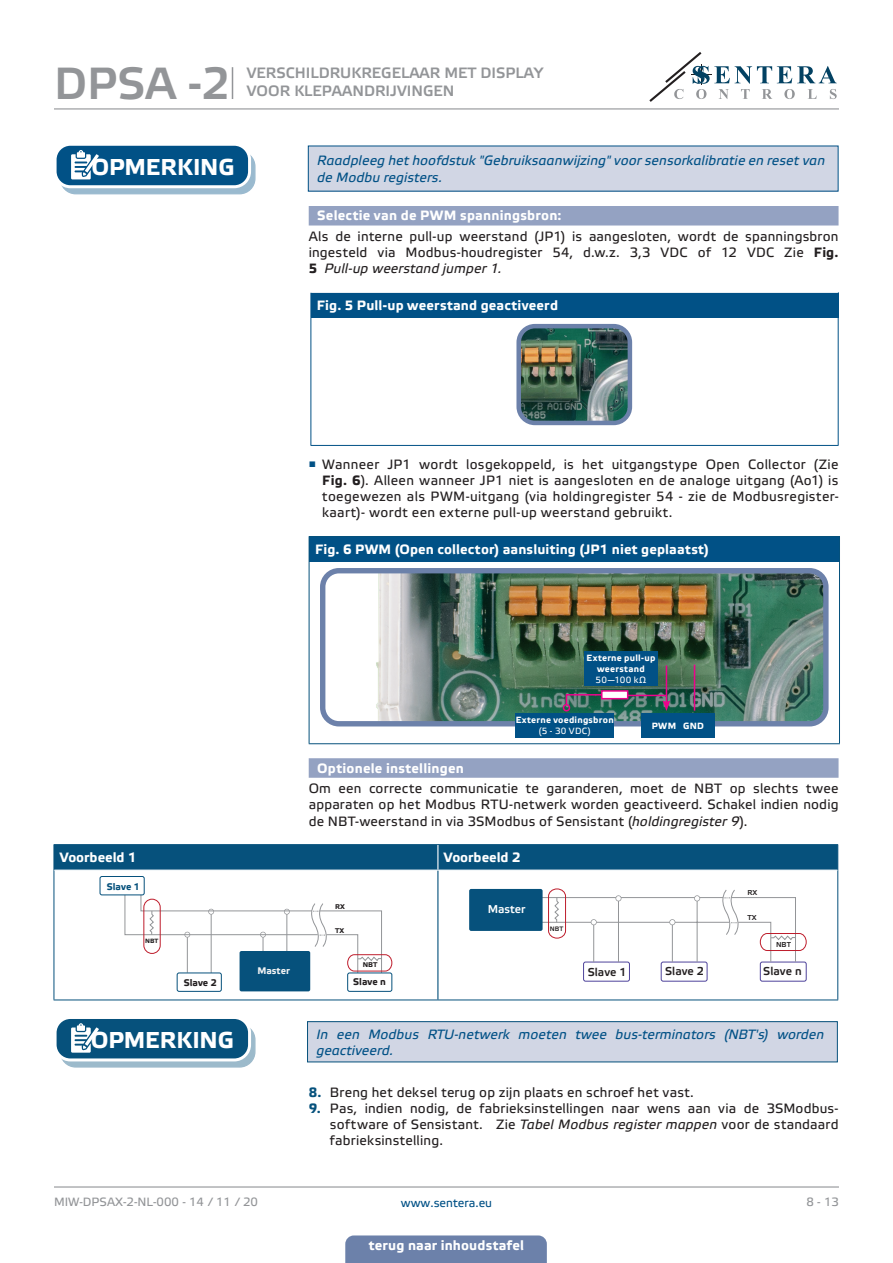
<style>
.page{position:relative;width:893px;height:1263px;background:#fff}
.page>*{position:absolute;margin:0;border:0;box-sizing:border-box;transform-origin:0 0}
.t1{font:45px "Etelka Medium Pro";color:#939598}
.t2{font:700 22.95px "Etelka Text Pro";letter-spacing:-.005em;color:#fff}
.t3{font:15px "Etelka Medium Pro";color:#939598}
.body{font:13.5px/16.2px "Etelka Text Pro";letter-spacing:.015em;color:#231f20;text-align:justify}
.attention{font:italic 13.5px/16.2px "Etelka Text Pro";letter-spacing:.01em;color:#015186}
.table_text{font:700 13.5px "Etelka Text Pro";letter-spacing:.01em;color:#fff}
.Number-roman{font:700 13.5px "Etelka Text Pro";letter-spacing:.015em;color:#fff}
.head-table{font:700 13.5px "Etelka Text Pro";color:#fff}
.t4{font:12px "Etelka Text Pro";color:#939598}
.t5{font:12px "Etelka Text Pro";color:#015186}
.t6{font:11.4px "Etelka Medium Pro";color:#231f20}
.t7{font:11.4px "Etelka Medium Pro";color:#fff}
.t8{font:700 9.6px "Etelka Text Pro";color:#231f20}
.t9{font:700 9.6px "Etelka Text Pro";color:#f2f3f4}
.t10{font:700 9.6px "Etelka Text Pro";color:#06517c}
.table_text-2{font:700 9px/10.8px "Etelka Text Pro";letter-spacing:.03em;color:#fff;text-align:center}
.table_text-3{font:9px "Etelka Text Pro";letter-spacing:.03em;color:#fff}
.t11{font:7.2px "Etelka Medium Pro";color:#231f20}
.t12{font:700 6.9px "Etelka Text Pro";color:#231f20}
.t13{font:6.45px "Etelka Medium Pro";color:#231f20}
.t14{font:700 6.15px "Etelka Text Pro";color:#231f20}
.s1{font-weight:700}
.s2{font-style:italic}
.s3{font-weight:400}
.s4{font-weight:700;color:#06517c}
</style>
<div class="page">
<hr style="left:54px;top:108px;width:785px;height:1px;background:#939598">
<hr style="left:54px;top:1186px;width:785px;height:1px;background:#939598">
<svg style="left:649px;top:52px;width:188px;height:50px"></svg>
<div style="left:345px;top:1235px;width:202px;height:28px;background:#6c81aa"></div>
<div style="left:309px;top:206px;width:529px;height:19px;background:#94a2c2"></div>
<div style="left:309px;top:758px;width:529px;height:20px;background:#94a2c2"></div>
<div style="left:60px;top:151px;width:195px;height:43px;background:linear-gradient(to right,#9abacf,#9bbbd0);border-radius:15px"></div>
<div style="left:60px;top:151px;width:196px;height:43px;border:1px solid #015186;border-radius:15px"></div>
<div style="left:55px;top:144px;width:195px;height:43px;background:#015186;border-radius:15px"></div>
<div style="left:54px;top:143px;width:197px;height:45px;border:3px solid #fff;border-radius:15px"></div>
<svg style="left:71px;top:150px;width:33px;height:38px"></svg>
<div style="left:308px;top:146px;width:530px;height:45px;background:#d1d6e4"></div>
<div style="left:311px;top:292px;width:527px;height:26px;background:#015186"></div>
<hr style="left:310px;top:292px;width:528px;height:1px;background:#fff">
<svg style="left:310px;top:293px;width:1px;height:25px"></svg>
<svg style="left:838px;top:293px;width:1px;height:25px"></svg>
<hr style="left:310px;top:318px;width:1px;height:127px;background:#015186">
<hr style="left:838px;top:318px;width:1px;height:127px;background:#015186">
<hr style="left:310px;top:445px;width:528px;height:1px;background:#015186">
<img style="left:521px;top:329px;width:106px;height:91px">
<div style="left:516px;top:324px;width:116px;height:101px;border:4px solid #6c81aa;border-radius:16px"></div>
<div style="left:309px;top:536px;width:530px;height:26px;background:#015186"></div>
<hr style="left:309px;top:536px;width:531px;height:1px;background:#06517c">
<svg style="left:839px;top:537px;width:1px;height:25px"></svg>
<hr style="left:309px;top:562px;width:1px;height:181px;background:#06517c">
<hr style="left:839px;top:562px;width:1px;height:181px;background:#06517c">
<hr style="left:309px;top:743px;width:531px;height:1px;background:#06517c">
<img style="left:326px;top:574px;width:497px;height:146px">
<div style="left:320px;top:568px;width:509px;height:158px;border:5px solid #6c81aa;border-radius:16px"></div>
<hr style="left:666px;top:665px;width:1px;height:38px;background:#ed028c">
<svg style="left:663px;top:700px;width:7px;height:11px"></svg>
<hr style="left:694px;top:665px;width:1px;height:46px;background:#ed028c">
<div style="left:641px;top:713px;width:74px;height:25px;background:#015186"></div>
<div style="left:515px;top:713px;width:99px;height:25px;background:#015186"></div>
<svg style="left:565px;top:693px;width:41px;height:13px"></svg>
<div style="left:563px;top:704px;width:7px;height:7px;border:2px solid #ed028c;border-radius:50%"></div>
<div style="left:601px;top:690px;width:27px;height:9px;background:#fff;border:2px solid #ed028c"></div>
<hr style="left:628px;top:695px;width:38px;height:1px;background:#ed028c">
<div style="left:584px;top:651px;width:74px;height:35px;background:#015186"></div>
<hr style="left:54px;top:844px;width:384px;height:1px;background:#06517c">
<hr style="left:438px;top:844px;width:400px;height:1px;background:#06517c">
<hr style="left:54px;top:870px;width:1px;height:129px;background:#06517c">
<hr style="left:837px;top:870px;width:1px;height:129px;background:#06517c">
<hr style="left:54px;top:999px;width:384px;height:1px;background:#06517c">
<hr style="left:438px;top:999px;width:400px;height:1px;background:#06517c">
<div style="left:54px;top:845px;width:784px;height:25px;background:#06517c"></div>
<hr style="left:54px;top:869px;width:384px;height:2px;background:#fff">
<hr style="left:438px;top:869px;width:399px;height:2px;background:#fff">
<hr style="left:437px;top:871px;width:1px;height:128px;background:#06517c">
<div style="left:177px;top:972px;width:45px;height:20px;border:1px solid #06517c;border-radius:2px"></div>
<div style="left:347px;top:972px;width:45px;height:20px;border:1px solid #06517c;border-radius:2px"></div>
<div style="left:240px;top:951px;width:70px;height:40px;background:#06517c;border-radius:2px"></div>
<svg style="left:124px;top:894px;width:268px;height:82px"></svg>
<div style="left:100px;top:876px;width:45px;height:19px;border:1px solid #06517c;border-radius:2px"></div>
<div style="left:661px;top:962px;width:46px;height:19px;border:1px solid #4e439b;border-radius:2px"></div>
<hr style="left:529px;top:922px;width:200px;height:1px;background:#939598">
<hr style="left:536px;top:897px;width:187px;height:1px;background:#939598">
<div style="left:583px;top:962px;width:47px;height:19px;border:1px solid #4e439b;border-radius:2px"></div>
<div style="left:760px;top:962px;width:47px;height:19px;border:1px solid #4e439b;border-radius:2px"></div>
<div style="left:469px;top:889px;width:74px;height:42px;background:#06517c;border-radius:2px"></div>
<svg style="left:548px;top:888px;width:259px;height:74px"></svg>
<div style="left:60px;top:1024px;width:195px;height:43px;background:linear-gradient(to right,#9cbacb,#9dbbcc);border-radius:15px"></div>
<div style="left:60px;top:1024px;width:196px;height:43px;border:1px solid #06517c;border-radius:15px"></div>
<div style="left:55px;top:1017px;width:195px;height:43px;background:#06517c;border-radius:15px"></div>
<div style="left:54px;top:1016px;width:197px;height:45px;border:3px solid #fff;border-radius:15px"></div>
<svg style="left:71px;top:1023px;width:33px;height:38px"></svg>
<div style="left:308px;top:1022px;width:529px;height:40px;background:#d1d6e4"></div>
<div style="left:307px;top:1021px;width:531px;height:41px;border:1px solid #06517c"></div>
<hr style="left:232px;top:67px;width:1px;height:32px;background:#939598">
<h1 class="t1" style="left:54px;top:59px;width:177px">DPSA -2</h1>
<p class="t3" style="left:247px;top:65px;width:298px">VERSCHILDRUKREGELAAR MET DISPLAY</p>
<p class="t3" style="left:247px;top:83px;width:209px">VOOR KLEPAANDRIJVINGEN</p>
<p class="t2" style="left:91px;top:154px;width:145px">OPMERKING</p>
<p class="attention" style="left:317px;top:153px;width:509px">Raadpleeg het hoofdstuk "Gebruiksaanwijzing" voor sensorkalibratie en reset van de Modbu registers.</p>
<p class="Number-roman" style="left:317px;top:208px;width:246px">Selectie van de PWM spanningsbron:</p>
<p class="body" style="left:309px;top:229px;width:531px">Als de interne pull-up weerstand (JP1) is aangesloten, wordt de spanningsbron ingesteld via Modbus-houdregister 54, d.w.z. 3,3 VDC of 12 VDC Zie <span class="s1">Fig.<br>5</span> <span class="s2">Pull-up weerstand jumper 1.</span></p>
<p class="table_text" style="left:317px;top:298px;width:243px">Fig. 5 Pull-up weerstand geactiveerd</p>
<p class="body" style="left:322px;top:457px;width:518px;text-indent:-13px"><sup>■</sup> Wanneer JP1 wordt losgekoppeld, is het uitgangstype Open Collector (Zie <span class="s1">Fig. 6</span>). Alleen wanneer JP1 niet is aangesloten en de analoge uitgang (Ao1) is toegewezen als PWM-uitgang (via holdingregister 54 - zie de Modbusregister&shy;kaart)- wordt een externe pull-up weerstand gebruikt.</p>
<p class="table_text" style="left:315px;top:542px;width:395px">Fig. 6 PWM (Open collector) aansluiting (JP1 niet geplaatst)</p>
<p class="table_text-2" style="left:586px;top:653px;width:70px">Externe pull-up weerstand</p>
<p class="table_text-3" style="left:596px;top:675px;width:52px">50—100 kΩ</p>
<p class="table_text-2" style="left:516px;top:715px;width:100px">Externe voedingsbron <span class="s3">(5 - 30 VDC)</span></p>
<p class="table_text-2" style="left:652px;top:721px;width:54px">PWM GND</p>
<p class="Number-roman" style="left:317px;top:760px;width:148px">Optionele instellingen</p>
<p class="body" style="left:309px;top:781px;width:531px">Om een correcte communicatie te garanderen, moet de NBT op slechts twee apparaten op het Modbus RTU-netwerk worden geactiveerd. Schakel indien nodig de NBT-weerstand in via 3SModbus of Sensistant (<span class="s2">holdingregister 9</span>).</p>
<p class="head-table" style="left:60px;top:850px;width:78px">Voorbeeld 1</p>
<p class="head-table" style="left:444px;top:850px;width:78px">Voorbeeld 2</p>
<p class="t10" style="left:107px;top:881px;width:35px">Slave 1</p>
<p class="t14" style="left:145px;top:937px;width:15px">NBT</p>
<p class="t8" style="left:184px;top:977px;width:35px">Slave 2</p>
<p class="t9" style="left:257px;top:966px;width:34px">Master</p>
<p class="t12" style="left:335px;top:902px;width:11px">RX</p>
<p class="t12" style="left:335px;top:926px;width:11px">ТX</p>
<p class="t12" style="left:363px;top:961px;width:16px">NBT</p>
<p class="t8" style="left:353px;top:976px;width:34px">Slave n</p>
<p class="t7" style="left:488px;top:903px;width:39px">Master</p>
<p class="t13" style="left:550px;top:925px;width:15px">NBT</p>
<p class="t6" style="left:588px;top:966px;width:40px">Slave 1</p>
<p class="t6" style="left:665px;top:965px;width:40px">Slave 2</p>
<p class="t11" style="left:747px;top:889px;width:11px">RX</p>
<p class="t11" style="left:747px;top:914px;width:11px">ТX</p>
<p class="t11" style="left:776px;top:940px;width:16px">NBT</p>
<p class="t6" style="left:763px;top:965px;width:40px">Slave n</p>
<p class="t2" style="left:91px;top:1027px;width:145px">OPMERKING</p>
<p class="attention" style="left:316px;top:1027px;width:509px">In een Modbus RTU-netwerk moeten twee bus-terminators (NBT's) worden geactiveerd.</p>
<p class="body" style="left:309px;top:1085px;width:387px"><span class="s4">8.</span> Breng het deksel terug op zijn plaats en schroef het vast.</p>
<p class="body" style="left:330px;top:1101px;width:510px;text-indent:-21px"><span class="s4">9.</span> Pas, indien nodig, de fabrieksinstellingen naar wens aan via de 3SModbus&shy;software of Sensistant. Zie <span class="s2">Tabel Modbus register mappen</span> voor de standaard fabrieksinstelling.</p>
<p class="t4" style="left:54px;top:1195px;width:205px">MIW-DPSAX-2-NL-000 - 14 / 11 / 20</p>
<p class="t5" style="left:401px;top:1196px;width:93px">www.sentera.eu</p>
<p class="t4" style="left:806px;top:1195px;width:34px">8 - 13</p>
<p class="table_text" style="left:369px;top:1238px;width:157px">terug naar inhoudstafel</p>
</div>
